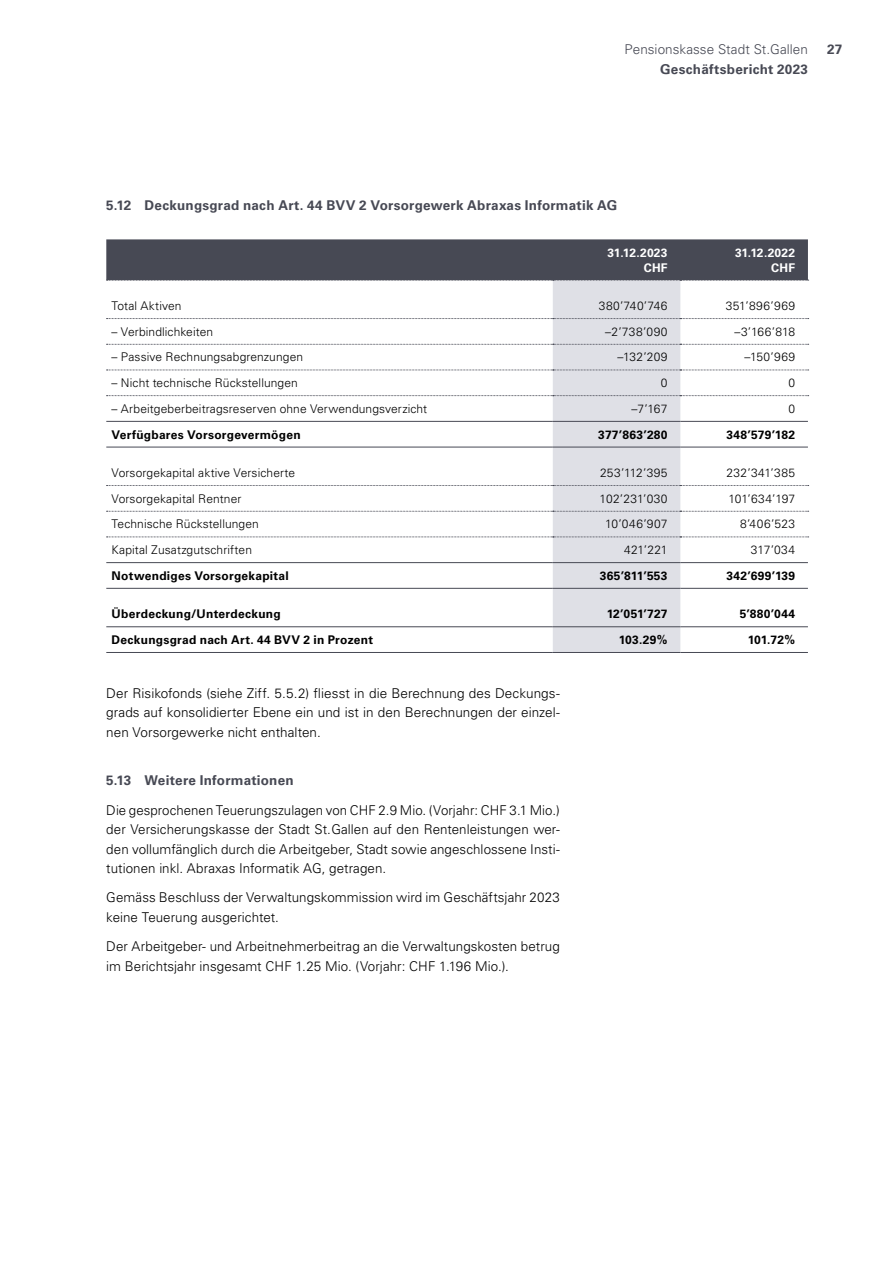
<style>
.page{position:relative;width:893px;height:1263px;background:#fff}
.page>*{position:absolute;margin:0;border:0;box-sizing:border-box;transform-origin:0 0}
.t1{font:300 13.5px/19.5px "Univers LT Std";letter-spacing:.005em;color:#000;text-align:justify}
.t2{font:700 13.5px "Univers LT Std";letter-spacing:.015em;color:#474954}
.t3{font:300 13.5px "Univers LT Std";letter-spacing:.005em;color:#474954}
.t4{font:300 12px "Univers LT Std";letter-spacing:.01em;color:#000}
.t5{font:700 12px "Univers LT Std";letter-spacing:.02em;color:#000}
.t6{font:700 12px/15px "Univers LT Std";letter-spacing:.02em;color:#fff;text-align:right}
.t7{font:300 12px "Univers LT Std";letter-spacing:.04em;color:#000}
.t8{font:300 12px "Univers LT Std";letter-spacing:.03em;color:#000}
</style>
<div class="page">
<div style="left:553px;top:281px;width:127px;height:371px;background:#dfe0e6"></div>
<svg style="left:107px;top:344px;width:702px;height:1px"></svg>
<svg style="left:107px;top:370px;width:702px;height:1px"></svg>
<svg style="left:107px;top:395px;width:702px;height:1px"></svg>
<svg style="left:107px;top:511px;width:702px;height:1px"></svg>
<svg style="left:107px;top:537px;width:702px;height:1px"></svg>
<hr style="left:106px;top:626px;width:447px;height:1px;background:#474954">
<hr style="left:553px;top:626px;width:127px;height:1px;background:#474954">
<hr style="left:680px;top:626px;width:128px;height:1px;background:#474954">
<div style="left:106px;top:239px;width:703px;height:42px;background:#474954"></div>
<svg style="left:107px;top:318px;width:702px;height:1px"></svg>
<hr style="left:106px;top:421px;width:447px;height:1px;background:#474954">
<hr style="left:553px;top:421px;width:127px;height:1px;background:#474954">
<hr style="left:680px;top:421px;width:128px;height:1px;background:#474954">
<hr style="left:106px;top:447px;width:447px;height:1px;background:#474954">
<hr style="left:553px;top:447px;width:127px;height:1px;background:#474954">
<hr style="left:680px;top:447px;width:128px;height:1px;background:#474954">
<hr style="left:106px;top:562px;width:447px;height:1px;background:#474954">
<hr style="left:553px;top:562px;width:127px;height:1px;background:#474954">
<hr style="left:680px;top:562px;width:128px;height:1px;background:#474954">
<hr style="left:106px;top:588px;width:447px;height:1px;background:#474954">
<hr style="left:553px;top:588px;width:127px;height:1px;background:#474954">
<hr style="left:680px;top:588px;width:128px;height:1px;background:#474954">
<hr style="left:106px;top:652px;width:447px;height:1px;background:#474954">
<hr style="left:553px;top:652px;width:127px;height:1px;background:#474954">
<hr style="left:680px;top:652px;width:128px;height:1px;background:#474954">
<svg style="left:107px;top:485px;width:702px;height:1px"></svg>
<p class="t3" style="left:625px;top:41px;width:185px">Pensionskasse Stadt St.Gallen</p>
<p class="t2" style="left:660px;top:61px;width:149px">Geschäftsbericht 2023</p>
<p class="t2" style="left:827px;top:41px;width:17px">27</p>
<p class="t2" style="left:106px;top:197px;width:512px">5.12 Deckungsgrad nach Art. 44 BVV 2 Vorsorgewerk Abraxas Informatik AG</p>
<p class="t6" style="left:607px;top:245px;width:62px">31.12.2023<br>CHF</p>
<p class="t6" style="left:735px;top:245px;width:62px">31.12.2022<br>CHF</p>
<p class="t4" style="left:112px;top:299px;width:71px">Total Aktiven</p>
<p class="t7" style="left:599px;top:299px;width:70px">380’740’746</p>
<p class="t7" style="left:726px;top:299px;width:71px">351’896’969</p>
<p class="t4" style="left:112px;top:324px;width:103px">– Verbindlichkeiten</p>
<p class="t4" style="left:605px;top:324px;width:64px">–2’738’090</p>
<p class="t4" style="left:734px;top:324px;width:62px">–3’166’818</p>
<p class="t4" style="left:112px;top:350px;width:193px">– Passive Rechnungsabgrenzungen</p>
<p class="t4" style="left:617px;top:350px;width:52px">–132’209</p>
<p class="t4" style="left:744px;top:350px;width:52px">–150’969</p>
<p class="t4" style="left:112px;top:376px;width:188px">– Nicht technische Rückstellungen</p>
<p class="t4" style="left:661px;top:376px;width:8px">0</p>
<p class="t4" style="left:788px;top:376px;width:8px">0</p>
<p class="t4" style="left:112px;top:401px;width:317px">– Arbeitgeberbeitragsreserven ohne Verwendungsverzicht</p>
<p class="t4" style="left:631px;top:401px;width:38px">–7’167</p>
<p class="t4" style="left:788px;top:401px;width:8px">0</p>
<p class="t5" style="left:112px;top:427px;width:191px">Verfügbares Vorsorgevermögen</p>
<p class="t5" style="left:598px;top:427px;width:71px">377’863’280</p>
<p class="t5" style="left:726px;top:427px;width:70px">348’579’182</p>
<p class="t4" style="left:112px;top:465px;width:185px">Vorsorgekapital aktive Versicherte</p>
<p class="t4" style="left:600px;top:465px;width:69px">253’112’395</p>
<p class="t8" style="left:726px;top:465px;width:70px">232’341’385</p>
<p class="t4" style="left:112px;top:491px;width:131px">Vorsorgekapital Rentner</p>
<p class="t4" style="left:600px;top:491px;width:69px">102’231’030</p>
<p class="t4" style="left:728px;top:491px;width:68px">101’634’197</p>
<p class="t4" style="left:112px;top:517px;width:149px">Technische Rückstellungen</p>
<p class="t4" style="left:605px;top:517px;width:64px">10’046’907</p>
<p class="t4" style="left:740px;top:517px;width:57px">8’406’523</p>
<p class="t4" style="left:112px;top:543px;width:142px">Kapital Zusatzgutschriften</p>
<p class="t4" style="left:624px;top:543px;width:45px">421’221</p>
<p class="t4" style="left:751px;top:543px;width:46px">317’034</p>
<p class="t5" style="left:112px;top:568px;width:179px">Notwendiges Vorsorgekapital</p>
<p class="t5" style="left:600px;top:568px;width:69px">365’811’553</p>
<p class="t5" style="left:726px;top:568px;width:70px">342’699’139</p>
<p class="t5" style="left:112px;top:607px;width:171px">Überdeckung/Unterdeckung</p>
<p class="t5" style="left:607px;top:607px;width:62px">12’051’727</p>
<p class="t5" style="left:740px;top:607px;width:57px">5’880’044</p>
<p class="t5" style="left:112px;top:633px;width:263px">Deckungsgrad nach Art. 44 BVV 2 in Prozent</p>
<p class="t5" style="left:619px;top:633px;width:50px">103.29%</p>
<p class="t5" style="left:748px;top:633px;width:49px">101.72%</p>
<p class="t1" style="left:106px;top:683px;width:455px">Der Risikofonds (siehe Ziff. 5.5.2) fliesst in die Berechnung des Deckungs&shy;grads auf konsolidierter Ebene ein und ist in den Berechnungen der einzel&shy;nen Vorsorgewerke nicht enthalten.</p>
<p class="t2" style="left:106px;top:773px;width:189px">5.13 Weitere Informationen</p>
<p class="t1" style="left:106px;top:800px;width:455px">Die gesprochenen Teuerungszulagen von CHF 2.9 Mio. (Vorjahr: CHF 3.1 Mio.) der Versicherungskasse der Stadt St.Gallen auf den Rentenleistungen wer&shy;den vollumfänglich durch die Arbeitgeber, Stadt sowie angeschlossene Insti&shy;tutionen inkl. Abraxas Informatik AG, getragen.</p>
<p class="t1" style="left:106px;top:888px;width:455px">Gemäss Beschluss der Verwaltungskommission wird im Geschäftsjahr 2023 keine Teuerung ausgerichtet.</p>
<p class="t1" style="left:106px;top:936px;width:455px">Der Arbeitgeber- und Arbeitnehmerbeitrag an die Verwaltungskosten betrug im Berichtsjahr insgesamt CHF 1.25 Mio. (Vorjahr: CHF 1.196 Mio.).</p>
</div>
